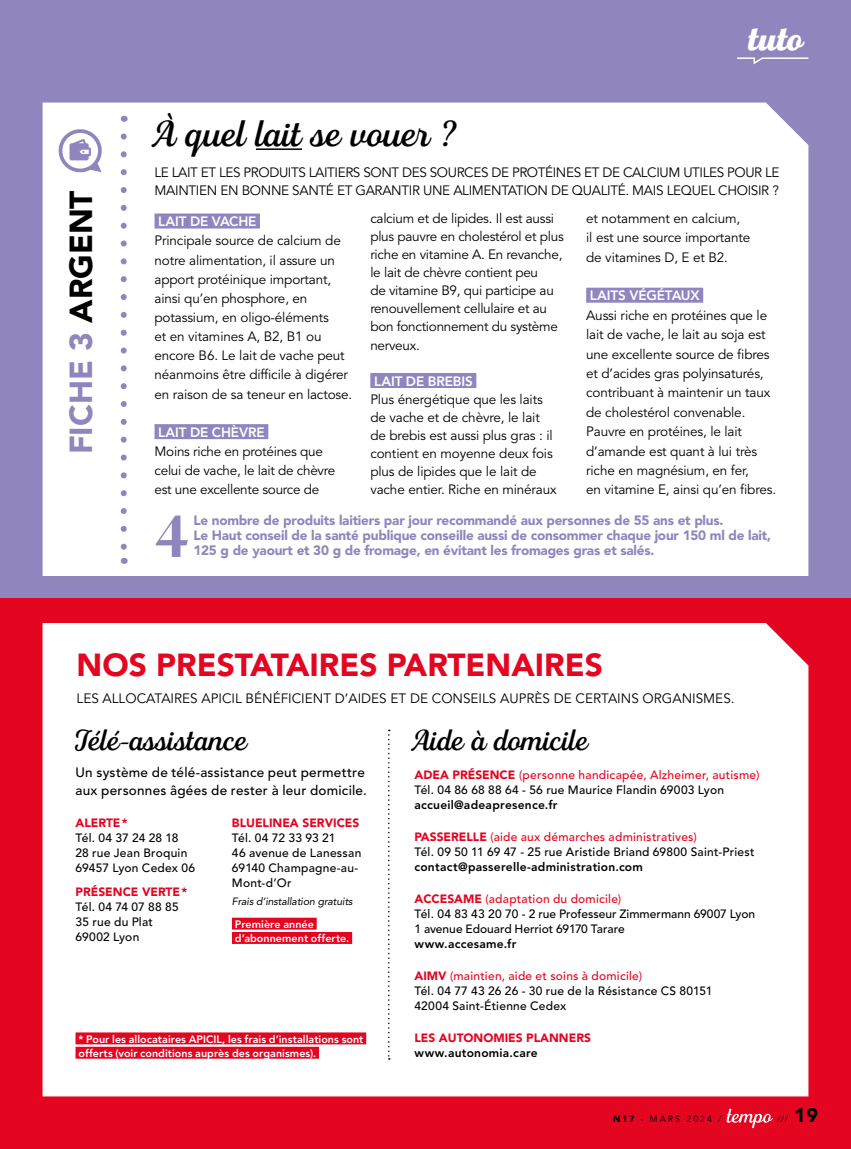
<style>
.page{position:relative;width:851px;height:1149px;background:#fff}
.page>*{position:absolute;margin:0;border:0;box-sizing:border-box;transform-origin:0 0}
.t1{font:900 61.5px "Freight Disp";color:#9185be}
.t2{font:500 37.5px "Fourth";color:#000}
.t3{font:900 34.5px "Fourth";color:#fff}
.t4{font:900 31.65px "Avenir LT Std";color:#e40521}
.t5{font:900 31.65px "Avenir LT Std";color:#9185be}
.t6{font:500 30px "Fourth";color:#000}
.t7{font:13.5px/18.1px "Avenir LT Std";letter-spacing:-.01em;color:#000}
.t8{font:900 13.5px/15px "Avenir LT Std";letter-spacing:-.015em;color:#9185be}
.t9{font:13.5px/18px "Avenir LT Std";letter-spacing:-.03em;color:#000}
.t10{font:500 13.5px/18px "Avenir LT Std";letter-spacing:.015em;color:#000}
.t11{font:800 13.5px "Avenir LT Std";letter-spacing:-.01em;color:#fff}
.t12{font:500 12px/15px "Avenir LT Std";letter-spacing:.02em;color:#000}
.t13{font:500 12px/15px "Avenir LT Std";color:#000}
.t14{font:800 12px "Avenir LT Std";letter-spacing:.02em;color:#000}
.t15{font:900 12px "Avenir LT Std";color:#e40521}
.t16{font:800 10.8px/14.2px "Avenir LT Std";letter-spacing:.005em;color:#fff}
.t17{font:italic 10.5px "Avenir LT Std";letter-spacing:-.01em;color:#000}
.t18{font:9px "Avenir LT Std";letter-spacing:.22em;color:#000}
.s1{color:#000}
.s2{font-weight:900;color:#e40521}
.s3{color:#e40521}
.s4{font-weight:900}
.s5{font-weight:900;font-size:19.5px}
</style>
<div class="page">
<div style="left:0;top:0;width:850px;height:598px;background:#9185be"></div>
<div style="left:0;top:598px;width:850px;height:550px;background:#e40521"></div>
<div style="left:43px;top:623px;width:765px;height:473px;background:#fff"></div>
<div style="left:43px;top:102px;width:765px;height:474px;background:#fff"></div>
<svg style="left:726px;top:1108px;width:46px;height:19px"></svg>
<svg style="left:737px;top:57px;width:72px;height:8px"></svg>
<svg style="left:388px;top:729px;width:2px;height:330px"></svg>
<svg style="left:121px;top:136px;width:6px;height:427px"></svg>
<svg style="left:56px;top:127px;width:46px;height:46px"></svg>
<div style="left:232px;top:917px;width:84px;height:12px;background:#e40521"></div>
<div style="left:232px;top:931px;width:120px;height:12px;background:#e40521"></div>
<div style="left:75px;top:1032px;width:291px;height:12px;background:#e40521"></div>
<div style="left:75px;top:1046px;width:244px;height:12px;background:#e40521"></div>
<div style="left:154px;top:213px;width:106px;height:15px;background:#9185be"></div>
<div style="left:154px;top:424px;width:114px;height:15px;background:#9185be"></div>
<div style="left:370px;top:373px;width:106px;height:15px;background:#9185be"></div>
<div style="left:586px;top:287px;width:117px;height:15px;background:#9185be"></div>
<hr style="left:256px;top:148px;width:46px;height:2px;background:#000">
<h3 class="t5" style="left:62px;top:454px;width:265px;rotate:-90deg">FICHE 3 <span class="s1">ARGENT</span></h3>
<h3 class="t3" style="left:748px;top:19px;width:56px">tuto</h3>
<h2 class="t2" style="left:156px;top:112px;width:301px">À quel lait se vouer ?</h2>
<p class="t9" style="left:154px;top:163px;width:626px">LE LAIT ET LES PRODUITS LAITIERS SONT DES SOURCES DE PROTÉINES ET DE CALCIUM UTILES POUR LE<br>MAINTIEN EN BONNE SANTÉ ET GARANTIR UNE ALIMENTATION DE QUALITÉ. MAIS LEQUEL CHOISIR ?</p>
<p class="t11" style="left:158px;top:213px;width:100px">LAIT DE VACHE</p>
<p class="t7" style="left:154px;top:231px;width:199px;line-height:19.2px">Principale source de calcium de notre alimentation, il assure un apport protéinique important, ainsi qu’en phosphore, en potassium, en oligo-éléments<br>et en vitamines A, B2, B1 ou encore B6. Le lait de vache peut néanmoins être difficile à digérer en raison de sa teneur en lactose.</p>
<p class="t11" style="left:158px;top:424px;width:108px">LAIT DE CHÈVRE</p>
<p class="t7" style="left:154px;top:442px;width:182px;line-height:19.2px">Moins riche en protéines que celui de vache, le lait de chèvre est une excellente source de</p>
<p class="t7" style="left:370px;top:209px;width:195px">calcium et de lipides. Il est aussi plus pauvre en cholestérol et plus riche en vitamine A. En revanche, le lait de chèvre contient peu<br>de vitamine B9, qui participe au renouvellement cellulaire et au bon fonctionnement du système nerveux.</p>
<p class="t11" style="left:374px;top:373px;width:100px">LAIT DE BREBIS</p>
<p class="t7" style="left:370px;top:390px;width:188px">Plus énergétique que les laits de vache et de chèvre, le lait de brebis est aussi plus gras : il contient en moyenne deux fois plus de lipides que le lait de vache entier. Riche en minéraux</p>
<p class="t7" style="left:586px;top:209px;width:166px;line-height:19.4px">et notamment en calcium,<br>il est une source importante de vitamines D, E et B2.</p>
<p class="t11" style="left:589px;top:288px;width:111px">LAITS VÉGÉTAUX</p>
<p class="t7" style="left:586px;top:306px;width:191px;line-height:19.4px">Aussi riche en protéines que le lait de vache, le lait au soja est une excellente source de fibres et d’acides gras polyinsaturés, contribuant à maintenir un taux de cholestérol convenable.<br>Pauvre en protéines, le lait d’amande est quant à lui très riche en magnésium, en fer,<br>en vitamine E, ainsi qu’en fibres.</p>
<h1 class="t1" style="left:155px;top:492px;width:35px">4</h1>
<p class="t8" style="left:193px;top:512px;width:579px">Le nombre de produits laitiers par jour recommandé aux personnes de 55 ans et plus.<br>Le Haut conseil de la santé publique conseille aussi de consommer chaque jour 150 ml de lait,<br>125 g de yaourt et 30 g de fromage, en évitant les fromages gras et salés.</p>
<h3 class="t4" style="left:77px;top:645px;width:527px">NOS PRESTATAIRES PARTENAIRES</h3>
<p class="t7" style="left:77px;top:689px;width:659px">LES ALLOCATAIRES APICIL BÉNÉFICIENT D’AIDES ET DE CONSEILS AUPRÈS DE CERTAINS ORGANISMES.</p>
<h3 class="t6" style="left:414px;top:723px;width:175px">Aide à domicile</h3>
<p class="t12" style="left:414px;top:767px;width:346px"><span class="s2">ADEA PRÉSENCE</span> <span class="s3">(personne handicapée, Alzheimer, autisme)<br></span>Tél. 04 86 68 88 64 - 56 rue Maurice Flandin 69003 Lyon</p>
<p class="t14" style="left:414px;top:797px;width:144px">accueil@adeapresence.fr</p>
<p class="t12" style="left:414px;top:829px;width:341px"><span class="s2">PASSERELLE</span> <span class="s3">(aide aux démarches administratives)<br></span>Tél. 09 50 11 69 47 - 25 rue Aristide Briand 69800 Saint-Priest</p>
<p class="t14" style="left:414px;top:859px;width:230px">contact@passerelle-administration.com</p>
<p class="t13" style="left:414px;top:891px;width:342px"><span class="s2">ACCESAME</span> <span class="s3">(adaptation du domicile)<br></span>Tél. 04 83 43 20 70 - 2 rue Professeur Zimmermann 69007 Lyon<br>1 avenue Edouard Herriot 69170 Tarare</p>
<p class="t14" style="left:414px;top:936px;width:103px">www.accesame.fr</p>
<p class="t12" style="left:414px;top:968px;width:299px"><span class="s2">AIMV</span> <span class="s3">(maintien, aide et soins à domicile)<br></span>Tél. 04 77 43 26 26 - 30 rue de la Résistance CS 80151<br>42004 Saint-Étienne Cedex</p>
<p class="t15" style="left:414px;top:1030px;width:178px">LES AUTONOMIES PLANNERS</p>
<p class="t14" style="left:414px;top:1045px;width:125px">www.autonomia.care</p>
<h3 class="t6" style="left:75px;top:723px;width:173px">Télé-assistance</h3>
<p class="t10" style="left:75px;top:763px;width:293px">Un système de télé-assistance peut permettre aux personnes âgées de rester à leur domicile.</p>
<p class="t15" style="left:75px;top:815px;width:54px">ALERTE*</p>
<p class="t12" style="left:75px;top:830px;width:121px">Tél. 04 37 24 28 18<br>28 rue Jean Broquin<br>69457 Lyon Cedex 06</p>
<p class="t15" style="left:75px;top:883px;width:113px">PRÉSENCE VERTE*</p>
<p class="t12" style="left:75px;top:898px;width:105px">Tél. 04 74 07 88 85<br>35 rue du Plat<br>69002 Lyon</p>
<p class="t15" style="left:232px;top:815px;width:129px">BLUELINEA SERVICES</p>
<p class="t12" style="left:232px;top:830px;width:131px">Tél. 04 72 33 93 21<br>46 avenue de Lanessan<br>69140 Champagne-au-<br>Mont-d’Or</p>
<p class="t17" style="left:232px;top:894px;width:122px">Frais d’installation gratuits</p>
<p class="t16" style="left:235px;top:916px;width:116px">Première année d’abonnement offerte.</p>
<p class="t16" style="left:78px;top:1031px;width:286px">* Pour les allocataires APICIL, les frais d’installations sont offerts (voir conditions auprès des organismes).</p>
<p class="t18" style="left:613px;top:1113px;width:110px"><span class="s4">N17 -</span> MARS 2024 /</p>
<p class="t18" style="left:777px;top:1113px;width:42px">/// <span class="s5">19</span></p>
</div>
